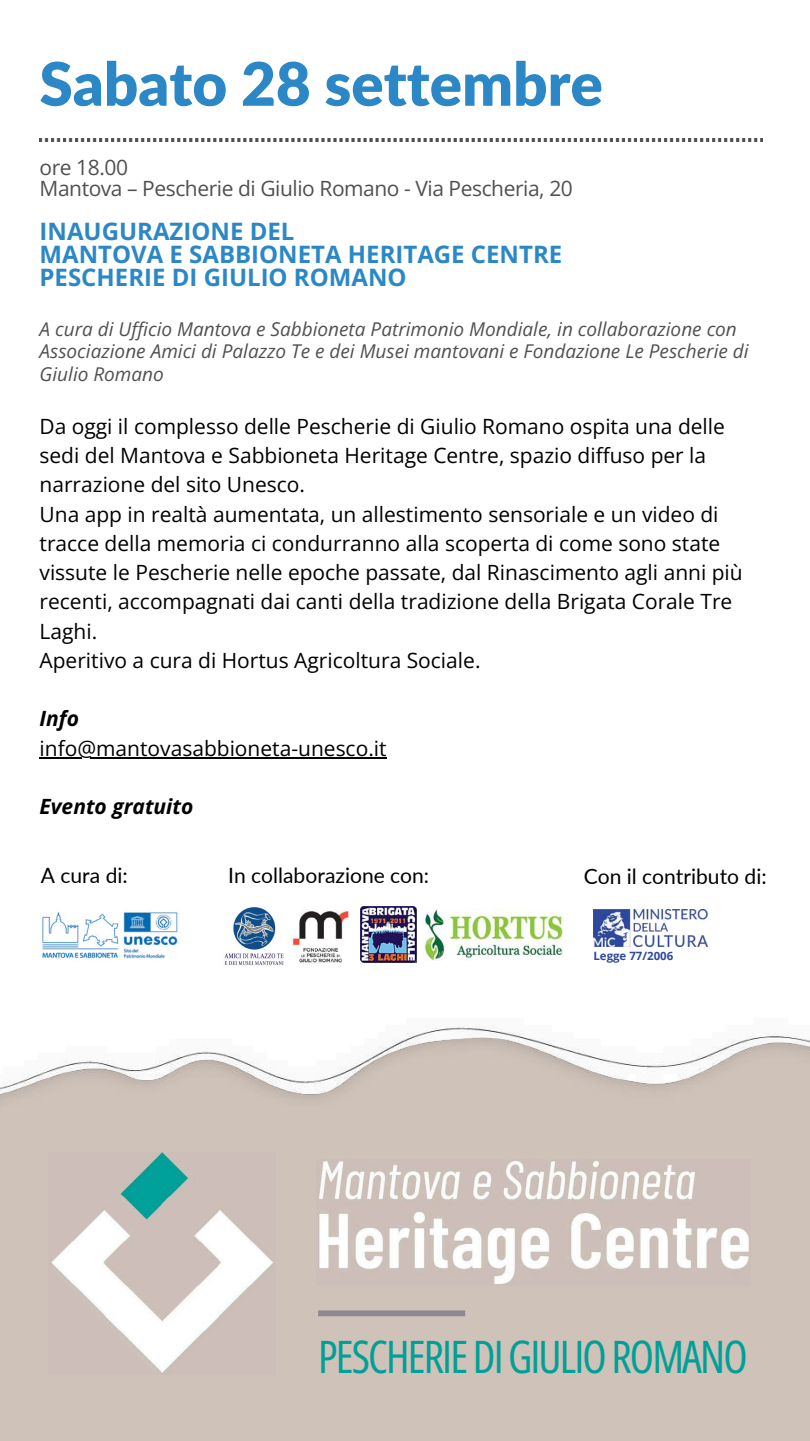
<style>
.page{position:relative;width:810px;height:1441px;background:#fff}
.page>*{position:absolute;margin:0;border:0;box-sizing:border-box;transform-origin:0 0}
.t1{font:900 60px "Lato";color:#2b87c5}
.t2{font:44.7px "Open Sans Condensed";letter-spacing:-.04em;color:#00a098}
.t3{font:700 24px/23.2px "Open Sans";color:#2b87c5}
.t4{font:21.1px "Lato";color:#000}
.t5{font:21px/29.2px "Open Sans";color:#000}
.t6{font:21px/21px "Open Sans";letter-spacing:-.02em;color:#505050}
.t7{font:italic 700 21px "Open Sans";color:#000}
.t8{font:italic 19px/22.5px "Open Sans";color:#505050}
.t9{font:700 11.4px "Open Sans";color:#2d489d}
</style>
<div class="page">
<img style="left:40px;top:139px;width:723px;height:3px">
<div style="left:0;top:1021px;width:810px;height:419px;background:#cec2b9"></div>
<img style="left:0;top:1021px;width:810px;height:78px">
<img style="left:51px;top:1152px;width:222px;height:221px">
<img style="left:319px;top:1159px;width:431px;height:125px">
<div style="left:318px;top:1310px;width:147px;height:5px;background:#8f8892"></div>
<img style="left:42px;top:912px;width:136px;height:47px">
<img style="left:223px;top:906px;width:61px;height:58px">
<img style="left:290px;top:910px;width:60px;height:54px">
<img style="left:360px;top:906px;width:57px;height:56px">
<hr style="left:40px;top:757px;width:347px;height:1px;background:#000">
<img style="left:594px;top:909px;width:114px;height:37px">
<img style="left:424px;top:908px;width:139px;height:52px">
<h1 class="t1" style="left:40px;top:46px;width:565px">Sabato 28 settembre</h1>
<p class="t6" style="left:40px;top:156px;width:535px">ore 18.00<br>Mantova – Pescherie di Giulio Romano - Via Pescheria, 20</p>
<p class="t3" style="left:40px;top:219px;width:524px">INAUGURAZIONE DEL<br>MANTOVA E SABBIONETA HERITAGE CENTRE<br>PESCHERIE DI GIULIO ROMANO</p>
<p class="t8" style="left:40px;top:317px;width:711px">A cura di Ufficio Mantova e Sabbioneta Patrimonio Mondiale, in collaborazione con<br>Associazione Amici di Palazzo Te e dei Musei mantovani e Fondazione Le Pescherie di<br>Giulio Romano</p>
<p class="t5" style="left:40px;top:411px;width:705px">Da oggi il complesso delle Pescherie di Giulio Romano ospita una delle sedi del Mantova e Sabbioneta Heritage Centre, spazio diffuso per la narrazione del sito Unesco.<br>Una app in realtà aumentata, un allestimento sensoriale e un video di tracce della memoria ci condurranno alla scoperta di come sono state vissute le Pescherie nelle epoche passate, dal Rinascimento agli anni più recenti, accompagnati dai canti della tradizione della Brigata Corale Tre Laghi.<br>Aperitivo a cura di Hortus Agricoltura Sociale.</p>
<p class="t7" style="left:40px;top:704px;width:41px">Info</p>
<p class="t5" style="left:40px;top:732px;width:349px">info@mantovasabbioneta-unesco.it</p>
<p class="t7" style="left:40px;top:791px;width:155px">Evento gratuito</p>
<p class="t4" style="left:41px;top:862px;width:89px">A cura di:</p>
<p class="t4" style="left:228px;top:862px;width:203px">In collaborazione con:</p>
<p class="t4" style="left:584px;top:862px;width:185px">Con il contributo di:</p>
<p class="t9" style="left:594px;top:947px;width:81px">Legge 77/2006</p>
<h2 class="t2" style="left:318px;top:1324px;width:431px">PESCHERIEDIGIULIOROMANO</h2>
</div>
